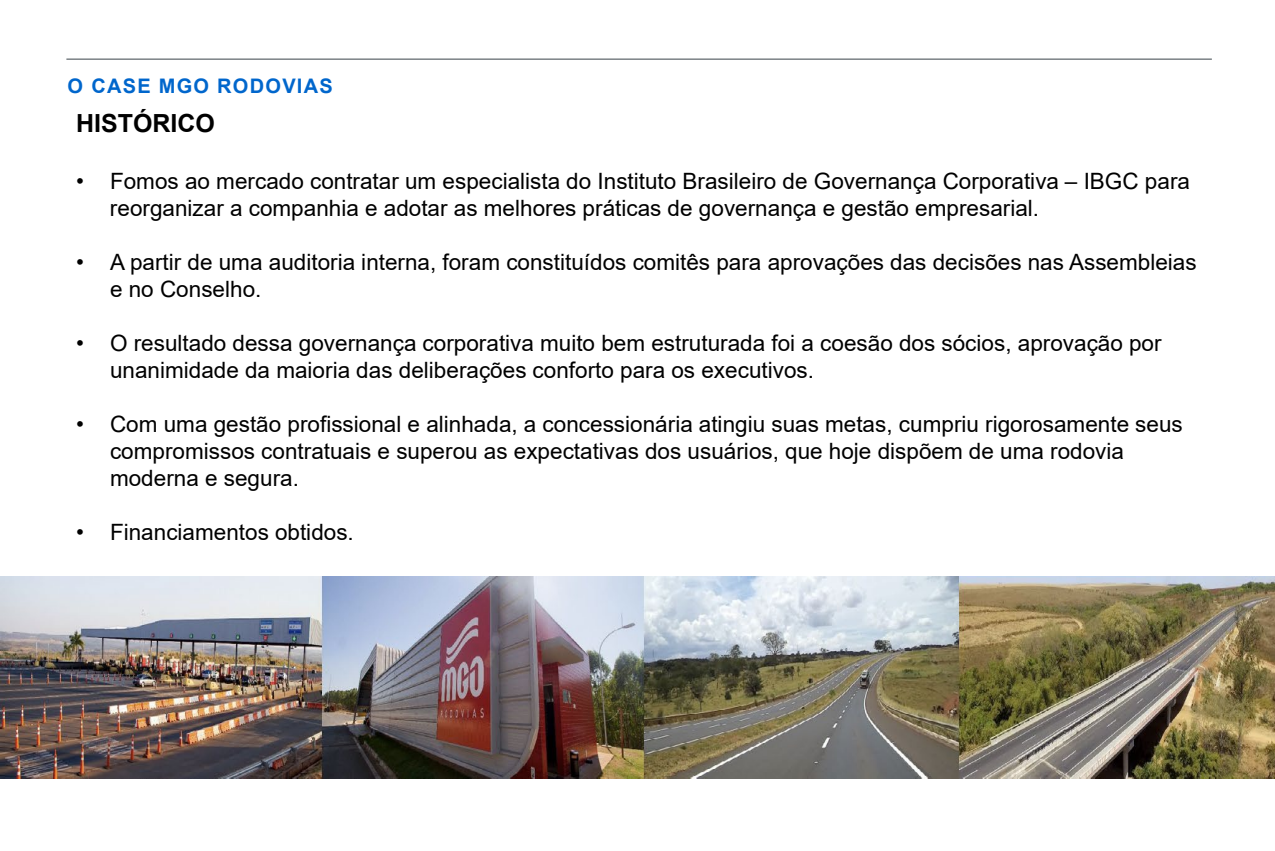
<style>
.page{position:relative;width:1275px;height:851px;background:#fff}
.page>*{position:absolute;margin:0;border:0;box-sizing:border-box;transform-origin:0 0}
.t1{font:700 25px "Arial";color:#000}
.t2{font:22.5px/27px "Arial";color:#000}
.t3{font:700 20px "Arial";letter-spacing:.06em;color:#06c}
</style>
<div class="page">
<hr style="left:66px;top:58px;width:1146px;height:2px;background:#636b70">
<img style="left:0;top:576px;width:1275px;height:202px">
<p class="t3" style="left:68px;top:72px;width:267px">O CASE MGO RODOVIAS</p>
<p class="t1" style="left:76px;top:105px;width:140px">HISTÓRICO</p>
<p class="t2" style="left:110px;top:168px;width:1082px;text-indent:-34px">• Fomos ao mercado contratar um especialista do Instituto Brasileiro de Governança Corporativa – IBGC para reorganizar a companhia e adotar as melhores práticas de governança e gestão empresarial.</p>
<p class="t2" style="left:110px;top:249px;width:1088px;text-indent:-34px">• A partir de uma auditoria interna, foram constituídos comitês para aprovações das decisões nas Assembleias e no Conselho.</p>
<p class="t2" style="left:110px;top:330px;width:1053px;text-indent:-34px">• O resultado dessa governança corporativa muito bem estruturada foi a coesão dos sócios, aprovação por unanimidade da maioria das deliberações conforto para os executivos.</p>
<p class="t2" style="left:110px;top:411px;width:1074px;text-indent:-34px">• Com uma gestão profissional e alinhada, a concessionária atingiu suas metas, cumpriu rigorosamente seus compromissos contratuais e superou as expectativas dos usuários, que hoje dispõem de uma rodovia moderna e segura.</p>
<p class="t2" style="left:76px;top:519px;width:279px">• Financiamentos obtidos.</p>
</div>
